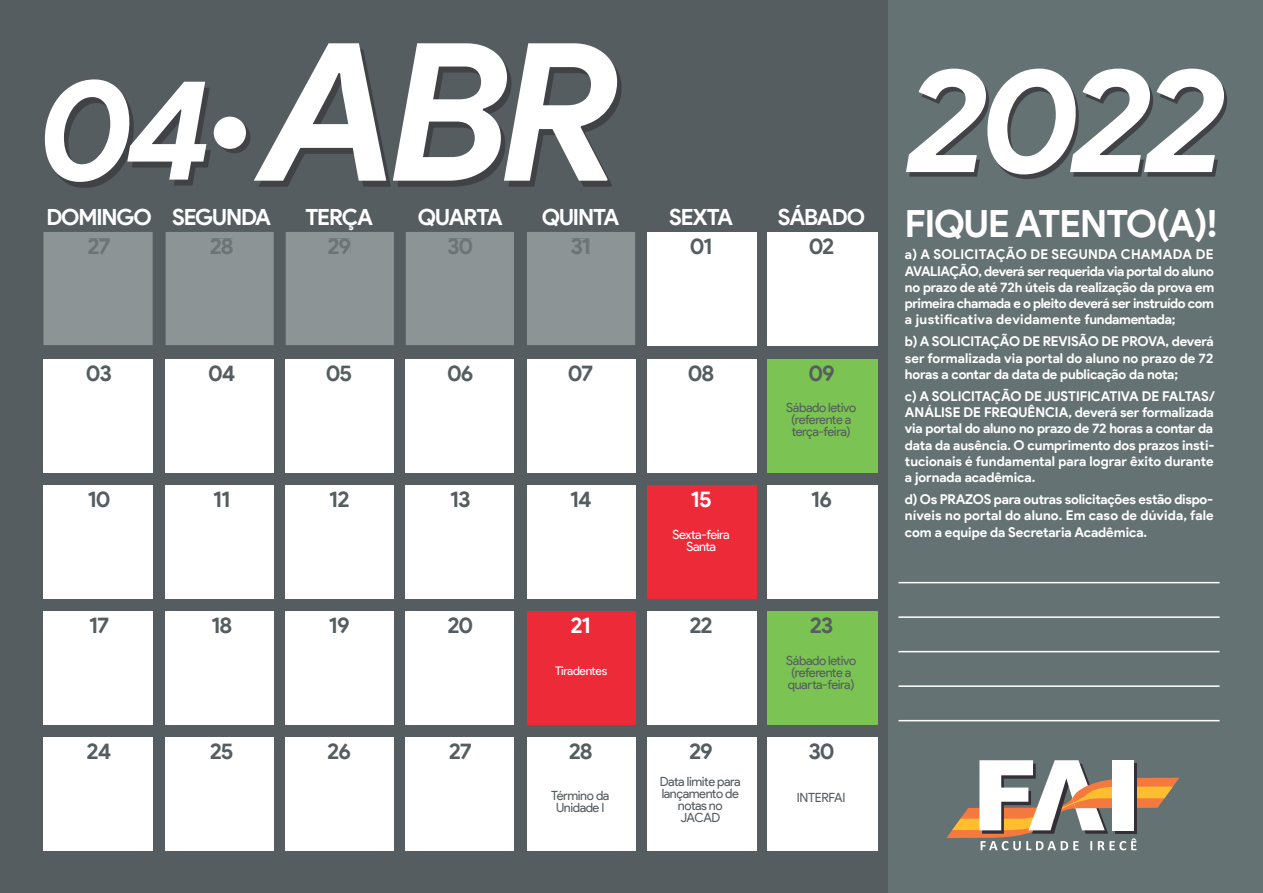
<style>
.page{position:relative;width:1263px;height:893px;background:#565d60}
.page>*{position:absolute;margin:0;border:0;box-sizing:border-box;transform-origin:0 0}
.t1{font:italic 700 191.85px "Product Sans";color:#fff}
.t2{font:italic 700 147.75px "Product Sans";color:#fff}
.t3{font:italic 700 143.1px "Product Sans";color:#fff}
.t4{font:700 37.5px "Product Sans";letter-spacing:-.025em;color:#fff}
.t5{font:700 22.35px "Product Sans";letter-spacing:-.05em;color:#565d60}
.t6{font:700 22.35px "Product Sans";letter-spacing:-.05em;color:#fff}
.t7{font:700 22.35px "Product Sans";letter-spacing:-.05em;color:#6d7476}
.t8{font:700 13.5px/16.2px "Product Sans";letter-spacing:-.005em;color:#fff;text-align:justify}
.t9{font:12.75px/12px "Product Sans";letter-spacing:-.035em;color:#565d60;text-align:center}
.t10{font:12.75px/12px "Product Sans";letter-spacing:-.035em;color:#fff;text-align:center}
.t11{font:12px "Product Sans";letter-spacing:-.03em;color:#fff}
</style>
<div class="page">
<div style="left:888px;top:0;width:375px;height:893px;background:#657273"></div>
<div style="left:218px;top:121px;width:32px;height:32px;background:#404246;border-radius:50%"></div>
<div style="left:214px;top:117px;width:32px;height:32px;background:#fff;border-radius:50%"></div>
<div style="left:527px;top:232px;width:108px;height:113px;background:#8d9496"></div>
<div style="left:527px;top:359px;width:108px;height:113px;background:#fff"></div>
<div style="left:527px;top:485px;width:108px;height:113px;background:#fff"></div>
<div style="left:527px;top:611px;width:108px;height:113px;background:#ed2a38"></div>
<div style="left:527px;top:737px;width:108px;height:113px;background:#fff"></div>
<div style="left:647px;top:232px;width:109px;height:113px;background:#fff"></div>
<div style="left:647px;top:359px;width:109px;height:113px;background:#fff"></div>
<div style="left:647px;top:485px;width:109px;height:113px;background:#ed2a38"></div>
<div style="left:647px;top:611px;width:109px;height:113px;background:#fff"></div>
<div style="left:647px;top:737px;width:109px;height:113px;background:#fff"></div>
<div style="left:767px;top:232px;width:110px;height:113px;background:#fff"></div>
<div style="left:767px;top:359px;width:110px;height:113px;background:#7bc352"></div>
<div style="left:767px;top:485px;width:110px;height:113px;background:#fff"></div>
<div style="left:767px;top:611px;width:110px;height:113px;background:#7bc352"></div>
<div style="left:43px;top:232px;width:110px;height:113px;background:#8d9496"></div>
<div style="left:43px;top:359px;width:110px;height:113px;background:#fff"></div>
<div style="left:43px;top:485px;width:110px;height:113px;background:#fff"></div>
<div style="left:43px;top:611px;width:110px;height:113px;background:#fff"></div>
<div style="left:43px;top:737px;width:110px;height:113px;background:#fff"></div>
<div style="left:166px;top:232px;width:108px;height:113px;background:#8d9496"></div>
<div style="left:166px;top:359px;width:108px;height:113px;background:#fff"></div>
<div style="left:166px;top:485px;width:108px;height:113px;background:#fff"></div>
<div style="left:166px;top:611px;width:108px;height:113px;background:#fff"></div>
<div style="left:166px;top:737px;width:108px;height:113px;background:#fff"></div>
<div style="left:286px;top:232px;width:108px;height:113px;background:#8d9496"></div>
<div style="left:286px;top:359px;width:108px;height:113px;background:#fff"></div>
<div style="left:286px;top:485px;width:108px;height:113px;background:#fff"></div>
<div style="left:286px;top:611px;width:108px;height:113px;background:#fff"></div>
<div style="left:286px;top:737px;width:108px;height:113px;background:#fff"></div>
<div style="left:406px;top:232px;width:108px;height:113px;background:#8d9496"></div>
<div style="left:406px;top:359px;width:108px;height:113px;background:#fff"></div>
<div style="left:406px;top:485px;width:108px;height:113px;background:#fff"></div>
<div style="left:406px;top:611px;width:108px;height:113px;background:#fff"></div>
<div style="left:406px;top:737px;width:108px;height:113px;background:#fff"></div>
<div style="left:88px;top:239px;width:22px;height:16px;background:#8d9496"></div>
<div style="left:211px;top:239px;width:22px;height:16px;background:#8d9496"></div>
<div style="left:328px;top:239px;width:22px;height:16px;background:#8d9496"></div>
<div style="left:448px;top:239px;width:24px;height:16px;background:#8d9496"></div>
<div style="left:571px;top:239px;width:18px;height:16px;background:#8d9496"></div>
<div style="left:767px;top:737px;width:110px;height:113px;background:#fff"></div>
<svg style="left:946px;top:760px;width:233px;height:90px"></svg>
<div style="left:1115px;top:764px;width:21px;height:70px;background:#342f36"></div>
<div style="left:1112px;top:760px;width:22px;height:70px;background:#fff"></div>
<hr style="left:898px;top:720px;width:321px;height:1px;background:#fff">
<hr style="left:898px;top:685px;width:321px;height:2px;background:#fff">
<hr style="left:898px;top:651px;width:321px;height:1px;background:#fff">
<hr style="left:898px;top:616px;width:321px;height:2px;background:#fff">
<hr style="left:898px;top:582px;width:321px;height:1px;background:#fff">
<h1 class="t1" style="left:263px;top:-4px;width:359px">ABR</h1>
<h3 class="t6" style="left:305px;top:204px;width:69px">TERÇA</h3>
<h3 class="t6" style="left:418px;top:204px;width:86px">QUARTA</h3>
<h3 class="t6" style="left:542px;top:204px;width:79px">QUINTA</h3>
<h3 class="t6" style="left:669px;top:204px;width:66px">SEXTA</h3>
<h3 class="t6" style="left:778px;top:204px;width:89px">SÁBADO</h3>
<h3 class="t3" style="left:40px;top:42px;width:177px">04</h3>
<h3 class="t6" style="left:46px;top:204px;width:107px">DOMINGO</h3>
<h3 class="t6" style="left:172px;top:204px;width:100px">SEGUNDA</h3>
<h3 class="t7" style="left:87px;top:233px;width:25px">27</h3>
<h3 class="t7" style="left:210px;top:233px;width:25px">28</h3>
<h3 class="t7" style="left:327px;top:233px;width:25px">29</h3>
<h3 class="t7" style="left:447px;top:233px;width:28px">30</h3>
<h3 class="t7" style="left:570px;top:233px;width:22px">31</h3>
<h3 class="t5" style="left:690px;top:233px;width:24px">01</h3>
<h3 class="t5" style="left:809px;top:233px;width:27px">02</h3>
<h3 class="t5" style="left:86px;top:360px;width:28px">03</h3>
<h3 class="t5" style="left:208px;top:360px;width:29px">04</h3>
<h3 class="t5" style="left:326px;top:360px;width:28px">05</h3>
<h3 class="t5" style="left:447px;top:360px;width:28px">06</h3>
<h3 class="t5" style="left:568px;top:360px;width:27px">07</h3>
<h3 class="t5" style="left:688px;top:360px;width:28px">08</h3>
<h3 class="t5" style="left:808px;top:360px;width:28px">09</h3>
<p class="t9" style="left:786px;top:402px;width:71px">Sábado letivo (referente a terça-feira)</p>
<h3 class="t5" style="left:87px;top:485px;width:25px">10</h3>
<h3 class="t5" style="left:213px;top:485px;width:19px">11</h3>
<h3 class="t5" style="left:329px;top:485px;width:22px">12</h3>
<h3 class="t5" style="left:450px;top:485px;width:22px">13</h3>
<h3 class="t5" style="left:570px;top:485px;width:24px">14</h3>
<h3 class="t6" style="left:690px;top:485px;width:23px">15</h3>
<h3 class="t5" style="left:811px;top:485px;width:23px">16</h3>
<p class="t10" style="left:673px;top:529px;width:59px">Sexta-feira<br>Santa</p>
<h3 class="t5" style="left:89px;top:612px;width:22px">17</h3>
<h3 class="t5" style="left:211px;top:612px;width:23px">18</h3>
<h3 class="t5" style="left:329px;top:612px;width:23px">19</h3>
<h3 class="t5" style="left:447px;top:612px;width:27px">20</h3>
<h3 class="t6" style="left:571px;top:612px;width:22px">21</h3>
<h3 class="t5" style="left:689px;top:612px;width:25px">22</h3>
<h3 class="t5" style="left:810px;top:612px;width:25px">23</h3>
<p class="t11" style="left:555px;top:664px;width:53px">Tiradentes</p>
<p class="t9" style="left:786px;top:655px;width:71px;text-align:left">Sábado letivo (referente a quarta-feira)</p>
<h3 class="t5" style="left:87px;top:738px;width:26px">24</h3>
<h3 class="t5" style="left:210px;top:738px;width:25px">25</h3>
<h3 class="t5" style="left:327px;top:738px;width:25px">26</h3>
<h3 class="t5" style="left:449px;top:738px;width:25px">27</h3>
<h3 class="t5" style="left:569px;top:738px;width:25px">28</h3>
<h3 class="t5" style="left:689px;top:738px;width:25px">29</h3>
<h3 class="t5" style="left:808px;top:738px;width:28px">30</h3>
<p class="t9" style="left:660px;top:776px;width:82px">Data limite para lançamento de notas no<br>JACAD</p>
<p class="t9" style="left:551px;top:789px;width:60px">Término da<br>Unidade I</p>
<p class="t9" style="left:797px;top:791px;width:50px">INTERFAI</p>
<h2 class="t2" style="left:908px;top:30px;width:321px">2022</h2>
<h3 class="t4" style="left:905px;top:201px;width:314px">FIQUE ATENTO(A)!</h3>
<p class="t8" style="left:905px;top:247px;width:311px">a) A SOLICITAÇÃO DE SEGUNDA CHAMADA DE AVALIAÇÃO, deverá ser requerida via portal do aluno no prazo de até 72h úteis da realização da prova em primeira chamada e o pleito deverá ser instruído com a justificativa devidamente fundamentada;</p>
<p class="t8" style="left:905px;top:334px;width:310px">b) A SOLICITAÇÃO DE REVISÃO DE PROVA, deverá ser formalizada via portal do aluno no prazo de 72 horas a contar da data de publicação da nota;</p>
<p class="t8" style="left:905px;top:388px;width:312px;text-align:left">c) A SOLICITAÇÃO DE JUSTIFICATIVA DE FALTAS/ ANÁLISE DE FREQUÊNCIA, deverá ser formalizada via portal do aluno no prazo de 72 horas a contar da data da ausência. O cumprimento dos prazos insti&shy;tucionais é fundamental para lograr êxito durante a jornada acadêmica.</p>
<p class="t8" style="left:905px;top:492px;width:310px">d) Os PRAZOS para outras solicitações estão dispo&shy;níveis no portal do aluno. Em caso de dúvida, fale com a equipe da Secretaria Acadêmica.</p>
</div>
